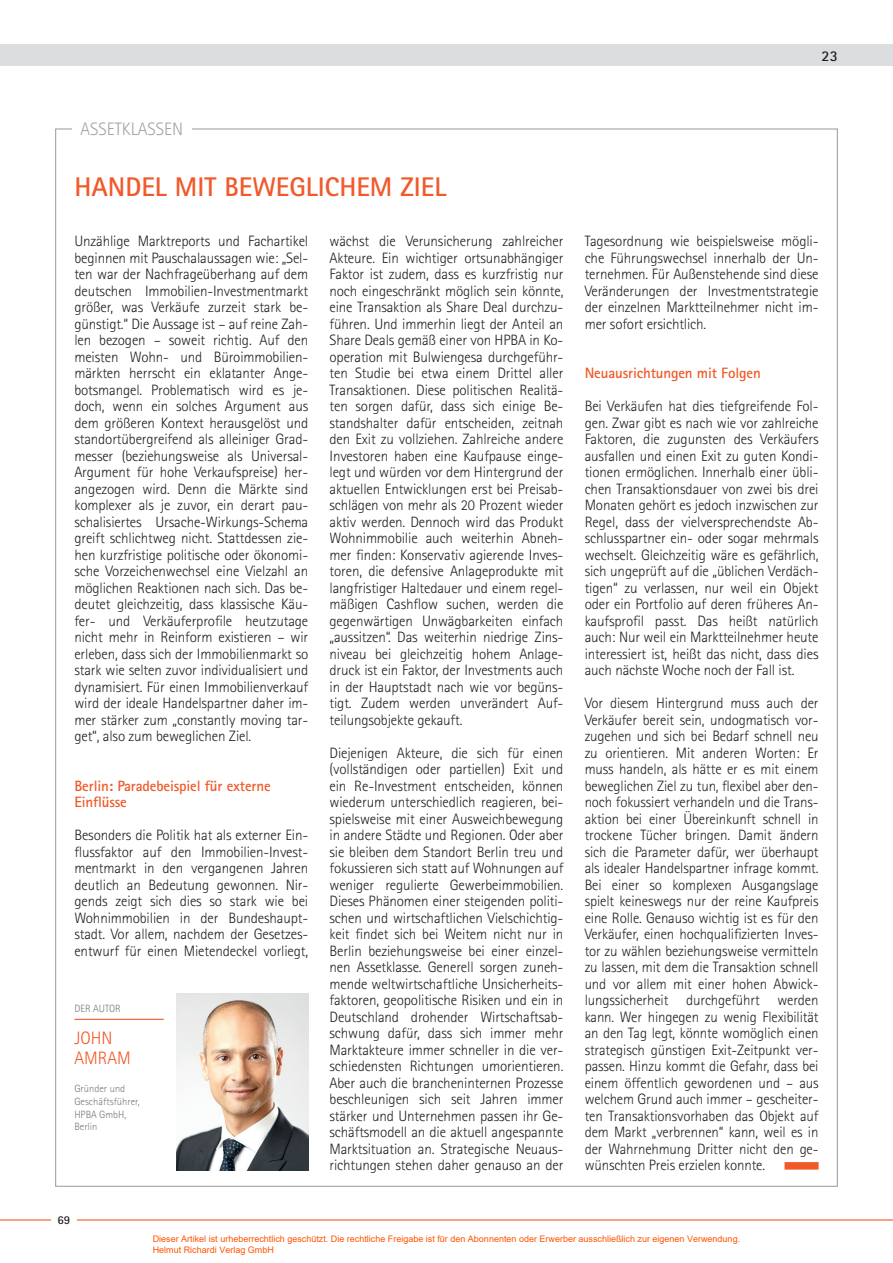
<style>
.page{position:relative;width:893px;height:1263px;background:#fff}
.page>*{position:absolute;margin:0;border:0;box-sizing:border-box;transform-origin:0 0}
.t1{font:700 27px "Rotis Sans Serif";color:#f15929}
.t2{font:300 18px "Rotis Sans Serif";color:#a3a4a8}
.t3{font:300 18px/20.2px "Rotis Sans Serif";color:#f15929}
.t4{font:300 15px/16.5px "Rotis Sans Serif";letter-spacing:-.01em;color:#231f20;text-align:justify}
.t5{font:700 15px/16.5px "Rotis Sans Serif";letter-spacing:-.01em;color:#f15929}
.t6{font:700 15px "Rotis Sans Serif";color:#231f20}
.t7{font:700 12px "Rotis Sans Serif";color:#231f20}
.t8{font:300 10.5px/12.6px "Rotis Sans Serif";color:#76787b}
.t9{font:9px/10.8px "Arial";color:#ff5400}
</style>
<div class="page">
<hr style="left:0;top:1219px;width:893px;height:1px;background:#f15929">
<div style="left:0;top:45px;width:893px;height:21px;background:#dcdddf"></div>
<div style="left:51px;top:1214px;width:26px;height:13px;background:#fff"></div>
<div style="left:784px;top:1162px;width:34px;height:7px;background:#f15929"></div>
<img style="left:176px;top:994px;width:132px;height:176px">
<hr style="left:74px;top:1019px;width:90px;height:1px;background:#f15929">
<p class="t6" style="left:822px;top:46px;width:18px">23</p>
<p class="t2" style="left:80px;top:119px;width:104px">ASSETKLASSEN</p>
<h1 class="t1" style="left:74px;top:169px;width:373px">HANDEL MIT BEWEGLICHEM ZIEL</h1>
<p class="t4" style="left:74px;top:233px;width:235px">Unzählige Marktreports und Fachartikel beginnen mit Pauschalaussagen wie: „Sel&shy;ten war der Nachfrageüberhang auf dem deutschen Immobilien-Investmentmarkt größer, was Verkäufe zurzeit stark be&shy;günstigt.“ Die Aussage ist – auf reine Zah&shy;len bezogen – soweit richtig. Auf den meisten Wohn- und Büroimmobilien&shy;märkten herrscht ein eklatanter Ange&shy;botsmangel. Problematisch wird es je&shy;doch, wenn ein solches Argument aus dem größeren Kontext herausgelöst und standortübergreifend als alleiniger Grad&shy;messer (beziehungsweise als Universal-Argument für hohe Verkaufspreise) her&shy;angezogen wird. Denn die Märkte sind komplexer als je zuvor, ein derart pau&shy;schalisiertes Ursache-Wirkungs-Schema greift schlichtweg nicht. Stattdessen zie&shy;hen kurzfristige politische oder ökonomi&shy;sche Vorzeichenwechsel eine Vielzahl an möglichen Reaktionen nach sich. Das be&shy;deutet gleichzeitig, dass klassische Käu&shy;fer- und Verkäuferprofile heutzutage nicht mehr in Reinform existieren – wir erleben, dass sich der Immobilienmarkt so stark wie selten zuvor individualisiert und dynamisiert. Für einen Immobilienverkauf wird der ideale Handelspartner daher im&shy;mer stärker zum „constantly moving tar&shy;get“, also zum beweglichen Ziel.</p>
<p class="t5" style="left:74px;top:777px;width:198px">Berlin: Paradebeispiel für externe<br>Einflüsse</p>
<p class="t4" style="left:74px;top:827px;width:235px">Besonders die Politik hat als externer Ein&shy;flussfaktor auf den Immobilien-Invest&shy;mentmarkt in den vergangenen Jahren deutlich an Bedeutung gewonnen. Nir&shy;gends zeigt sich dies so stark wie bei Wohnimmobilien in der Bundeshaupt&shy;stadt. Vor allem, nachdem der Gesetzes&shy;entwurf für einen Mietendeckel vorliegt,</p>
<p class="t8" style="left:74px;top:1002px;width:48px">DER AUTOR</p>
<p class="t3" style="left:74px;top:1028px;width:58px">JOHN<br>AMRAM</p>
<p class="t8" style="left:74px;top:1082px;width:67px">Gründer und<br>Geschäftsführer,<br>HPBA GmbH,<br>Berlin</p>
<p class="t7" style="left:57px;top:1212px;width:14px">69</p>
<p class="t4" style="left:330px;top:233px;width:235px">wächst die Verunsicherung zahlreicher Akteure. Ein wichtiger ortsunabhängiger Faktor ist zudem, dass es kurzfristig nur noch eingeschränkt möglich sein könnte, eine Transaktion als Share Deal durchzu&shy;führen. Und immerhin liegt der Anteil an Share Deals gemäß einer von HPBA in Ko&shy;operation mit Bulwiengesa durchgeführ&shy;ten Studie bei etwa einem Drittel aller Transaktionen. Diese politischen Realitä&shy;ten sorgen dafür, dass sich einige Be&shy;standshalter dafür entscheiden, zeitnah den Exit zu vollziehen. Zahlreiche andere Investoren haben eine Kaufpause einge&shy;legt und würden vor dem Hintergrund der aktuellen Entwicklungen erst bei Preisab&shy;schlägen von mehr als 20 Prozent wieder aktiv werden. Dennoch wird das Produkt Wohnimmobilie auch weiterhin Abneh&shy;mer finden: Konservativ agierende Inves&shy;toren, die defensive Anlageprodukte mit langfristiger Haltedauer und einem regel&shy;mäßigen Cashflow suchen, werden die gegenwärtigen Unwägbarkeiten einfach „aussitzen“. Das weiterhin niedrige Zins&shy;niveau bei gleichzeitig hohem Anlage&shy;druck ist ein Faktor, der Investments auch in der Hauptstadt nach wie vor begüns&shy;tigt. Zudem werden unverändert Auf&shy;teilungsobjekte gekauft.</p>
<p class="t4" style="left:330px;top:744px;width:235px">Diejenigen Akteure, die sich für einen (vollständigen oder partiellen) Exit und ein Re-Investment entscheiden, können wiederum unterschiedlich reagieren, bei&shy;spielsweise mit einer Ausweichbewegung in andere Städte und Regionen. Oder aber sie bleiben dem Standort Berlin treu und fokussieren sich statt auf Wohnungen auf weniger regulierte Gewerbeimmobilien.<br>Dieses Phänomen einer steigenden politi&shy;schen und wirtschaftlichen Vielschichtig&shy;keit findet sich bei Weitem nicht nur in Berlin beziehungsweise bei einer einzel&shy;nen Assetklasse. Generell sorgen zuneh&shy;mende weltwirtschaftliche Unsicherheits&shy;faktoren, geopolitische Risiken und ein in Deutschland drohender Wirtschaftsab&shy;schwung dafür, dass sich immer mehr Marktakteure immer schneller in die ver&shy;schiedensten Richtungen umorientieren.<br>Aber auch die brancheninternen Prozesse beschleunigen sich seit Jahren immer stärker und Unternehmen passen ihr Ge&shy;schäftsmodell an die aktuell angespannte Marktsituation an. Strategische Neuaus&shy;richtungen stehen daher genauso an der</p>
<p class="t4" style="left:585px;top:233px;width:235px">Tagesordnung wie beispielsweise mögli&shy;che Führungswechsel innerhalb der Un&shy;ternehmen. Für Außenstehende sind diese Veränderungen der Investmentstrategie der einzelnen Marktteilnehmer nicht im&shy;mer sofort ersichtlich.</p>
<p class="t5" style="left:585px;top:364px;width:178px">Neuausrichtungen mit Folgen</p>
<p class="t4" style="left:585px;top:398px;width:235px">Bei Verkäufen hat dies tiefgreifende Fol&shy;gen. Zwar gibt es nach wie vor zahlreiche Faktoren, die zugunsten des Verkäufers ausfallen und einen Exit zu guten Kondi&shy;tionen ermöglichen. Innerhalb einer übli&shy;chen Transaktionsdauer von zwei bis drei Monaten gehört es jedoch inzwischen zur Regel, dass der vielversprechendste Ab&shy;schlusspartner ein- oder sogar mehrmals wechselt. Gleichzeitig wäre es gefährlich, sich ungeprüft auf die „üblichen Verdäch&shy;tigen“ zu verlassen, nur weil ein Objekt oder ein Portfolio auf deren früheres An&shy;kaufsprofil passt. Das heißt natürlich auch: Nur weil ein Marktteilnehmer heute interessiert ist, heißt das nicht, dass dies auch nächste Woche noch der Fall ist.</p>
<p class="t4" style="left:585px;top:695px;width:235px">Vor diesem Hintergrund muss auch der Verkäufer bereit sein, undogmatisch vor&shy;zugehen und sich bei Bedarf schnell neu zu orientieren. Mit anderen Worten: Er muss handeln, als hätte er es mit einem beweglichen Ziel zu tun, flexibel aber den&shy;noch fokussiert verhandeln und die Trans&shy;aktion bei einer Übereinkunft schnell in trockene Tücher bringen. Damit ändern sich die Parameter dafür, wer überhaupt als idealer Handelspartner infrage kommt.<br>Bei einer so komplexen Ausgangslage spielt keineswegs nur der reine Kaufpreis eine Rolle. Genauso wichtig ist es für den Verkäufer, einen hochqualifizierten Inves&shy;tor zu wählen beziehungsweise vermitteln zu lassen, mit dem die Transaktion schnell und vor allem mit einer hohen Abwick&shy;lungssicherheit durchgeführt werden kann. Wer hingegen zu wenig Flexibilität an den Tag legt, könnte womöglich einen strategisch günstigen Exit-Zeitpunkt ver&shy;passen. Hinzu kommt die Gefahr, dass bei einem öffentlich gewordenen und – aus welchem Grund auch immer – gescheiter&shy;ten Transaktionsvorhaben das Objekt auf dem Markt „verbrennen“ kann, weil es in der Wahrnehmung Dritter nicht den ge&shy;wünschten Preis erzielen konnte.</p>
<p class="t9" style="left:153px;top:1233px;width:589px">Dieser Artikel ist urheberrechtlich geschützt. Die rechtliche Freigabe ist für den Abonnenten oder Erwerber ausschließlich zur eigenen Verwendung.<br>Helmut Richardi Verlag GmbH</p>
</div>
